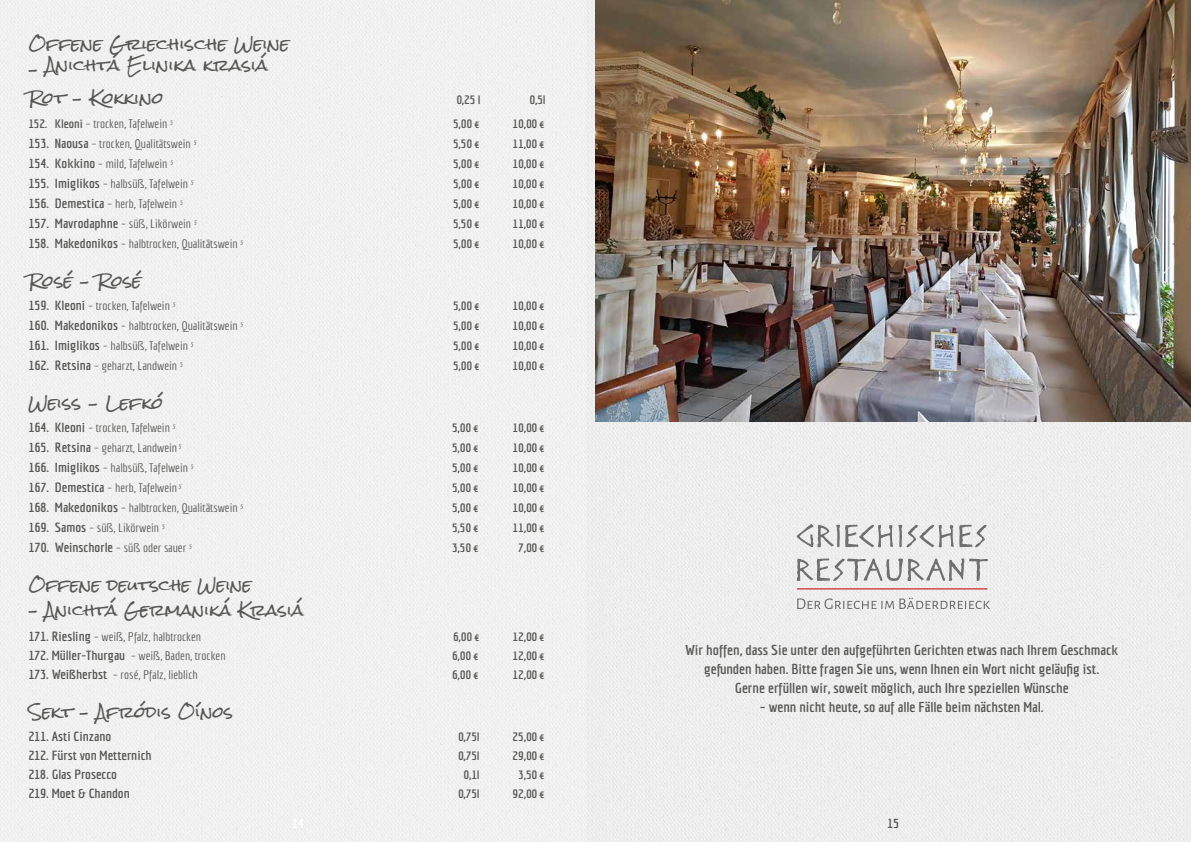
<style>
.page{position:relative;width:1191px;height:842px;background:#fff}
.page>*{position:absolute;margin:0;border:0;box-sizing:border-box;transform-origin:0 0}
.t1{font:14.9px "Rock Salt";color:#575756;scale:1.12 1}
.t2{font:14.9px "Rock Salt";color:#575756;scale:1.09 1}
.t3{font:700 14px/19px "Economica";color:#575756;text-align:center;scale:1.12 1}
.t4{font:700 13px "Economica";color:#575756;scale:1.12 1}
.t5{font:12px "Economica";color:#575756;scale:1.12 1}
.t6{font:700 12px "Economica";color:#575756;scale:1.12 1}
.s1{font-weight:700}
.s2{font-weight:700;font-size:13px}
.s3{font-weight:400;font-size:12px}
</style>
<div class="page">
<div style="left:604px;top:421px;width:587px;height:421px;background:#ededed"></div>
<div style="left:0;top:0;width:604px;height:842px;background:#f0f0f0"></div>
<img style="left:595px;top:0;width:596px;height:421px">
<svg style="left:797px;top:598px;width:193px;height:11px"></svg>
<hr style="left:797px;top:588px;width:190px;height:1px;background:#c51315">
<svg style="left:797px;top:558px;width:191px;height:23px"></svg>
<svg style="left:796px;top:524px;width:190px;height:23px"></svg>
<p class="t1" style="left:28px;top:36px;width:235px">Offene Griechische Weine</p>
<p class="t1" style="left:28px;top:57px;width:216px">– Anichtá Elinika krasiá</p>
<p class="t1" style="left:28px;top:90px;width:122px">Rot – Kokkino</p>
<p class="t6" style="left:456px;top:93px;width:23px">0,25 l</p>
<p class="t6" style="left:529px;top:93px;width:16px">0,5l</p>
<p class="t5" style="left:28px;top:117px;width:130px"><span class="s1">152. Kleoni</span> – trocken, Tafelwein <sup>5</sup></p>
<p class="t6" style="left:453px;top:117px;width:26px">5,00 €</p>
<p class="t6" style="left:512px;top:117px;width:31px">10,00 €</p>
<p class="t5" style="left:28px;top:137px;width:151px"><span class="s2">153. Naousa</span> – trocken, Qualitätswein <sup>5</sup></p>
<p class="t6" style="left:453px;top:137px;width:26px">5,50 €</p>
<p class="t6" style="left:512px;top:137px;width:31px">11,00 €</p>
<p class="t5" style="left:28px;top:157px;width:130px"><span class="s2">154. Kokkino</span> – mild, Tafelwein <sup>5</sup></p>
<p class="t6" style="left:453px;top:157px;width:26px">5,00 €</p>
<p class="t6" style="left:512px;top:157px;width:31px">10,00 €</p>
<p class="t5" style="left:28px;top:177px;width:149px"><span class="s2">155. Imiglikos</span> – halbsüß, Tafelwein <sup>5</sup></p>
<p class="t6" style="left:453px;top:177px;width:26px">5,00 €</p>
<p class="t6" style="left:512px;top:177px;width:31px">10,00 €</p>
<p class="t5" style="left:28px;top:197px;width:139px"><span class="s2">156. Demestica</span> – herb, Tafelwein <sup>5</sup></p>
<p class="t6" style="left:453px;top:197px;width:26px">5,00 €</p>
<p class="t6" style="left:512px;top:197px;width:31px">10,00 €</p>
<p class="t4" style="left:28px;top:216px;width:152px">157. Mavrodaphne <span class="s3">– süß, Likörwein</span> <sup>5</sup></p>
<p class="t6" style="left:453px;top:217px;width:26px">5,50 €</p>
<p class="t6" style="left:512px;top:217px;width:31px">11,00 €</p>
<p class="t5" style="left:28px;top:237px;width:193px"><span class="s2">158. Makedonikos</span> – halbtrocken, Qualitätswein <sup>5</sup></p>
<p class="t6" style="left:453px;top:237px;width:26px">5,00 €</p>
<p class="t6" style="left:512px;top:237px;width:31px">10,00 €</p>
<p class="t1" style="left:28px;top:273px;width:103px">Rosé – Rosé</p>
<p class="t5" style="left:28px;top:299px;width:133px"><span class="s2">159. Kleoni</span> – trocken, Tafelwein <sup>5</sup></p>
<p class="t6" style="left:453px;top:299px;width:26px">5,00 €</p>
<p class="t6" style="left:512px;top:299px;width:31px">10,00 €</p>
<p class="t5" style="left:28px;top:319px;width:193px"><span class="s2">160. Makedonikos</span> – halbtrocken, Qualitätswein <sup>5</sup></p>
<p class="t6" style="left:453px;top:319px;width:26px">5,00 €</p>
<p class="t6" style="left:512px;top:319px;width:31px">10,00 €</p>
<p class="t5" style="left:28px;top:339px;width:149px"><span class="s2">161. Imiglikos</span> – halbsüß, Tafelwein <sup>5</sup></p>
<p class="t6" style="left:453px;top:339px;width:26px">5,00 €</p>
<p class="t6" style="left:512px;top:339px;width:31px">10,00 €</p>
<p class="t5" style="left:28px;top:359px;width:139px"><span class="s2">162. Retsina</span> – geharzt, Landwein <sup>5</sup></p>
<p class="t6" style="left:453px;top:359px;width:26px">5,00 €</p>
<p class="t6" style="left:512px;top:359px;width:31px">10,00 €</p>
<p class="t1" style="left:28px;top:395px;width:122px">Weiß – Lefkó</p>
<p class="t5" style="left:28px;top:421px;width:133px"><span class="s2">164. Kleoni</span> – trocken, Tafelwein <sup>5</sup></p>
<p class="t6" style="left:452px;top:421px;width:26px">5,00 €</p>
<p class="t6" style="left:512px;top:421px;width:31px">10,00 €</p>
<p class="t5" style="left:28px;top:441px;width:138px"><span class="s2">165. Retsina</span> – geharzt, Landwein <sup>5</sup></p>
<p class="t6" style="left:452px;top:441px;width:26px">5,00 €</p>
<p class="t6" style="left:512px;top:441px;width:31px">10,00 €</p>
<p class="t5" style="left:28px;top:461px;width:149px"><span class="s2">166. Imiglikos</span> – halbsüß, Tafelwein <sup>5</sup></p>
<p class="t6" style="left:452px;top:461px;width:26px">5,00 €</p>
<p class="t6" style="left:512px;top:461px;width:31px">10,00 €</p>
<p class="t5" style="left:28px;top:481px;width:138px"><span class="s2">167. Demestica</span> – herb, Tafelwein <sup>5</sup></p>
<p class="t6" style="left:452px;top:481px;width:26px">5,00 €</p>
<p class="t6" style="left:512px;top:481px;width:31px">10,00 €</p>
<p class="t5" style="left:28px;top:501px;width:193px"><span class="s2">168. Makedonikos</span> – halbtrocken, Qualitätswein <sup>5</sup></p>
<p class="t6" style="left:452px;top:501px;width:26px">5,00 €</p>
<p class="t6" style="left:512px;top:501px;width:31px">10,00 €</p>
<p class="t5" style="left:28px;top:521px;width:123px"><span class="s2">169. Samos</span> – süß, Likörwein <sup>5</sup></p>
<p class="t6" style="left:452px;top:521px;width:26px">5,50 €</p>
<p class="t6" style="left:512px;top:521px;width:31px">11,00 €</p>
<p class="t4" style="left:28px;top:540px;width:147px">170. Weinschorle <span class="s3">– süß oder sauer</span> <sup>5</sup></p>
<p class="t6" style="left:452px;top:541px;width:26px">3,50 €</p>
<p class="t6" style="left:518px;top:541px;width:26px">7,00 €</p>
<p class="t2" style="left:28px;top:577px;width:206px">Offene deutsche Weine</p>
<p class="t2" style="left:28px;top:602px;width:254px">– Anichtá Germaniká Krasiá</p>
<p class="t5" style="left:28px;top:630px;width:156px"><span class="s2">171. Riesling</span> – weiß, Pfalz, halbtrocken</p>
<p class="t6" style="left:453px;top:630px;width:26px">6,00 €</p>
<p class="t6" style="left:512px;top:630px;width:31px">12,00 €</p>
<p class="t5" style="left:28px;top:649px;width:178px"><span class="s2">172. Müller-Thurgau</span> – weiß, Baden, trocken</p>
<p class="t6" style="left:452px;top:649px;width:26px">6,00 €</p>
<p class="t6" style="left:512px;top:649px;width:31px">12,00 €</p>
<p class="t5" style="left:28px;top:668px;width:153px"><span class="s2">173. Weißherbst</span> – rosé, Pfalz, lieblich</p>
<p class="t6" style="left:452px;top:668px;width:26px">6,00 €</p>
<p class="t6" style="left:512px;top:668px;width:31px">12,00 €</p>
<p class="t2" style="left:28px;top:704px;width:189px">Sekt – Afródis Oínos</p>
<p class="t4" style="left:28px;top:729px;width:75px">211. Asti Cinzano</p>
<p class="t6" style="left:458px;top:730px;width:21px">0,75l</p>
<p class="t6" style="left:512px;top:730px;width:31px">25,00 €</p>
<p class="t4" style="left:28px;top:748px;width:112px">212. Fürst von Metternich</p>
<p class="t6" style="left:458px;top:749px;width:21px">0,75l</p>
<p class="t6" style="left:512px;top:749px;width:31px">29,00 €</p>
<p class="t4" style="left:28px;top:767px;width:81px">218. Glas Prosecco</p>
<p class="t6" style="left:463px;top:768px;width:16px">0,1l</p>
<p class="t6" style="left:518px;top:768px;width:26px">3,50 €</p>
<p class="t4" style="left:28px;top:786px;width:92px">219. Moet &amp; Chandon</p>
<p class="t6" style="left:458px;top:787px;width:21px">0,75l</p>
<p class="t6" style="left:512px;top:787px;width:31px">92,00 €</p>
<p class="t3" style="left:685px;top:641px;width:388px">Wir hoffen, dass Sie unter den aufgeführten Gerichten etwas nach Ihrem Geschmack gefunden haben. Bitte fragen Sie uns, wenn Ihnen ein Wort nicht geläufig ist.<br>Gerne erfüllen wir, soweit möglich, auch Ihre speziellen Wünsche</p>
<p class="t3" style="left:759px;top:698px;width:255px">– wenn nicht heute, so auf alle Fälle beim nächsten Mal.</p>
<p class="t4" style="left:887px;top:816px;width:12px">15</p>
</div>
